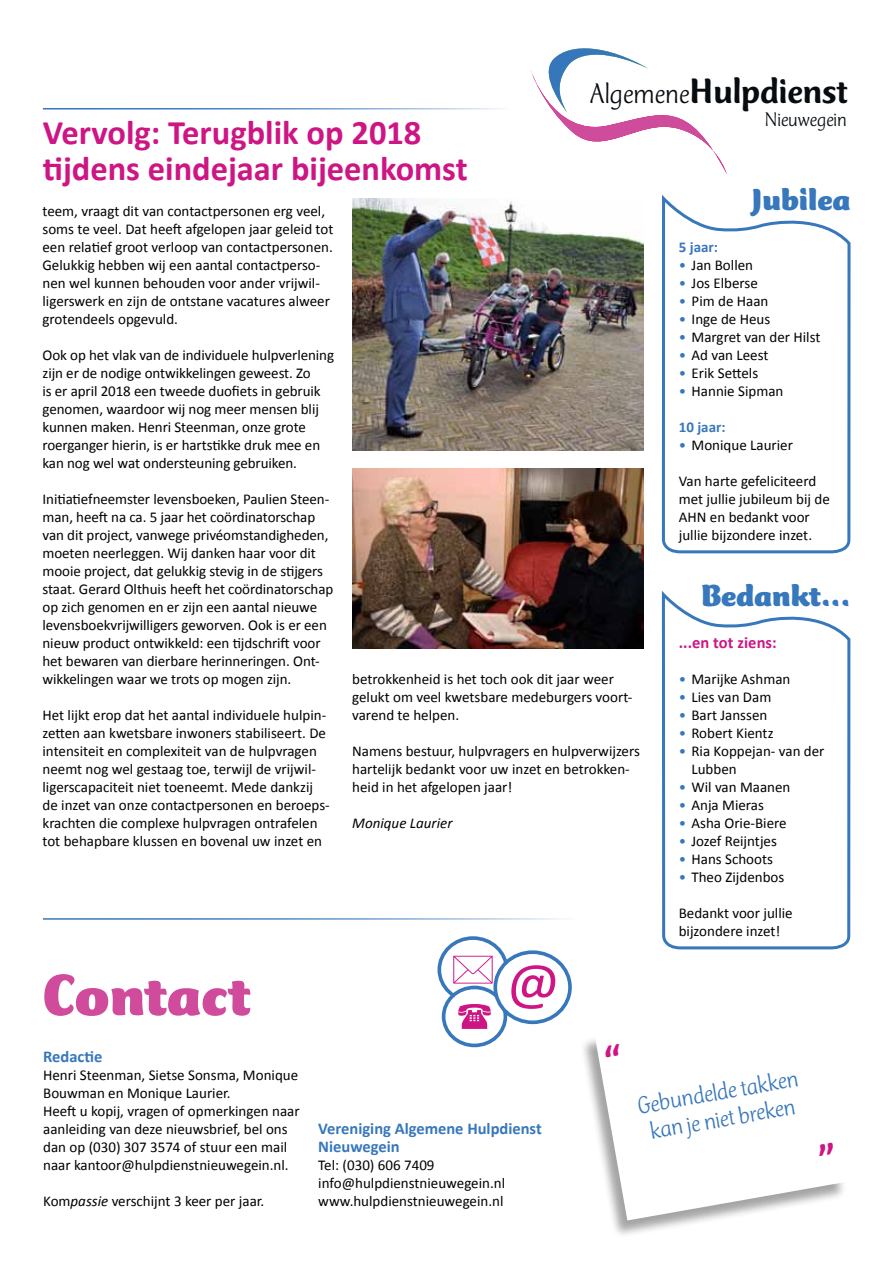
<style>
.page{position:relative;width:893px;height:1263px;background:#fff}
.page>*{position:absolute;margin:0;border:0;box-sizing:border-box;transform-origin:0 0}
.t1{font:900 60px "CT Mercurius Std";color:#d04b9b}
.t2{font:500 36.6px "CT Mercurius";color:#070c10}
.t3{font:700 34.5px/36px "Calibri";color:#ce1584}
.t4{font:900 31.5px "CT Mercurius Std";color:#3777bc}
.t5{font:300 25.05px/27px "CT Mercurius Std";color:#3777bc;text-align:center}
.t6{font:300 20.55px "CT Mercurius";color:#070c10}
.t7{font:700 16.5px/18px "Calibri";color:#3777bc}
.t8{font:700 16.5px "Calibri";color:#ce1584}
.t9{font:15px/18px "Calibri";color:#000}
.t10{font:italic 15px "Calibri";color:#000}
.t11{font:700 15px "Calibri";color:#3777bc}
.s1{font-weight:300;font-size:29.4px}
.s2{color:#3777bc}
.s3{font-style:italic}
</style>
<div class="page">
<svg style="left:439px;top:938px;width:68px;height:63px"></svg>
<div style="left:437px;top:936px;width:71px;height:67px;border:4px solid #3777bc;border-radius:50%"></div>
<svg style="left:453px;top:956px;width:40px;height:27px"></svg>
<div style="left:444px;top:987px;width:61px;height:58px;background:#fff;border-radius:50%"></div>
<div style="left:442px;top:986px;width:65px;height:61px;border:4px solid #3777bc;border-radius:50%"></div>
<svg style="left:458px;top:1004px;width:33px;height:25px"></svg>
<svg style="left:495px;top:952px;width:75px;height:70px"></svg>
<div style="left:493px;top:950px;width:79px;height:74px;border:4px solid #3777bc;border-radius:50%"></div>
<svg style="left:511px;top:965px;width:44px;height:44px"></svg>
<hr style="left:43px;top:918px;width:532px;height:2px;background:#3777bc">
<hr style="left:43px;top:108px;width:467px;height:2px;background:#3777bc">
<div style="left:579px;top:998px;width:269px;height:240px;background:#000;opacity:.36"></div>
<svg style="left:595px;top:998px;width:65px;height:222px"></svg>
<svg style="left:661px;top:195px;width:190px;height:359px"></svg>
<img style="left:352px;top:198px;width:292px;height:252px">
<img style="left:352px;top:468px;width:292px;height:180px">
<svg style="left:660px;top:591px;width:191px;height:647px"></svg>
<svg style="left:530px;top:48px;width:197px;height:126px"></svg>
<svg style="left:604px;top:1044px;width:17px;height:13px"></svg>
<svg style="left:818px;top:1143px;width:16px;height:13px"></svg>
<h2 class="t2" style="left:590px;top:71px;width:259px"><span class="s1">Algemene</span>Hulpdienst</h2>
<h3 class="t6" style="left:765px;top:109px;width:84px">Nieuwegein</h3>
<h3 class="t3" style="left:43px;top:115px;width:426px">Vervolg: Terugblik op 2018 tijdens eindejaar bijeenkomst</h3>
<h3 class="t4" style="left:752px;top:183px;width:100px">Jubilea</h3>
<p class="t9" style="left:43px;top:202px;width:292px">teem, vraagt dit van contactpersonen erg veel, soms te veel. Dat heeft afgelopen jaar geleid tot een relatief groot verloop van contactpersonen.<br>Gelukkig hebben wij een aantal contactperso&shy;nen wel kunnen behouden voor ander vrijwil&shy;ligerswerk en zijn de ontstane vacatures alweer grotendeels opgevuld.</p>
<p class="t9" style="left:43px;top:346px;width:293px">Ook op het vlak van de individuele hulpverlening zijn er de nodige ontwikkelingen geweest. Zo<br>is er april 2018 een tweede duofiets in gebruik genomen, waardoor wij nog meer mensen blij kunnen maken. Henri Steenman, onze grote roerganger hierin, is er hartstikke druk mee en kan nog wel wat ondersteuning gebruiken.</p>
<p class="t9" style="left:43px;top:490px;width:292px">Initiatiefneemster levensboeken, Paulien Steen&shy;man, heeft na ca. 5 jaar het coördinatorschap van dit project, vanwege privéomstandigheden, moeten neerleggen. Wij danken haar voor dit mooie project, dat gelukkig stevig in de stijgers staat. Gerard Olthuis heeft het coördinatorschap op zich genomen en er zijn een aantal nieuwe levensboekvrijwilligers geworven. Ook is er een nieuw product ontwikkeld: een tijdschrift voor het bewaren van dierbare herinneringen. Ont&shy;wikkelingen waar we trots op mogen zijn.</p>
<p class="t9" style="left:43px;top:706px;width:289px">Het lijkt erop dat het aantal individuele hulpin&shy;zetten aan kwetsbare inwoners stabiliseert. De intensiteit en complexiteit van de hulpvragen neemt nog wel gestaag toe, terwijl de vrijwil&shy;ligerscapaciteit niet toeneemt. Mede dankzij de inzet van onze contactpersonen en beroeps&shy;krachten die complexe hulpvragen ontrafelen tot behapbare klussen en bovenal uw inzet en</p>
<p class="t11" style="left:679px;top:237px;width:41px">5 jaar:</p>
<p class="t9" style="left:679px;top:256px;width:76px"><span class="s2">•</span> Jan Bollen</p>
<p class="t9" style="left:679px;top:274px;width:81px"><span class="s2">•</span> Jos Elberse</p>
<p class="t9" style="left:679px;top:292px;width:91px"><span class="s2">•</span> Pim de Haan</p>
<p class="t9" style="left:679px;top:310px;width:93px"><span class="s2">•</span> Inge de Heus</p>
<p class="t9" style="left:679px;top:328px;width:143px"><span class="s2">•</span> Margret van der Hilst</p>
<p class="t9" style="left:679px;top:346px;width:91px"><span class="s2">•</span> Ad van Leest</p>
<p class="t9" style="left:679px;top:364px;width:81px"><span class="s2">•</span> Erik Settels</p>
<p class="t9" style="left:679px;top:382px;width:106px"><span class="s2">•</span> Hannie Sipman</p>
<p class="t11" style="left:679px;top:417px;width:48px">10 jaar:</p>
<p class="t9" style="left:679px;top:436px;width:116px"><span class="s2">•</span> Monique Laurier</p>
<p class="t9" style="left:679px;top:472px;width:152px">Van harte gefeliciteerd met jullie jubileum bij de<br>AHN en bedankt voor jullie bijzondere inzet.</p>
<h3 class="t4" style="left:701px;top:579px;width:151px">Bedankt...</h3>
<p class="t8" style="left:679px;top:632px;width:100px">...en tot ziens:</p>
<p class="t9" style="left:679px;top:670px;width:113px"><span class="s2">•</span> Marijke Ashman</p>
<p class="t9" style="left:679px;top:688px;width:94px"><span class="s2">•</span> Lies van Dam</p>
<p class="t9" style="left:679px;top:706px;width:90px"><span class="s2">•</span> Bart Janssen</p>
<p class="t9" style="left:679px;top:724px;width:96px"><span class="s2">•</span> Robert Kientz</p>
<p class="t9" style="left:691px;top:742px;width:135px;text-indent:-13px"><span class="s2">•</span> Ria Koppejan- van der<br>Lubben</p>
<p class="t9" style="left:679px;top:778px;width:113px"><span class="s2">•</span> Wil van Maanen</p>
<p class="t9" style="left:679px;top:796px;width:87px"><span class="s2">•</span> Anja Mieras</p>
<p class="t9" style="left:679px;top:814px;width:109px"><span class="s2">•</span> Asha Orie-Biere</p>
<p class="t9" style="left:679px;top:832px;width:100px"><span class="s2">•</span> Jozef Reijntjes</p>
<p class="t9" style="left:679px;top:850px;width:96px"><span class="s2">•</span> Hans Schoots</p>
<p class="t9" style="left:679px;top:868px;width:107px"><span class="s2">•</span> Theo Zijdenbos</p>
<p class="t9" style="left:679px;top:904px;width:116px">Bedankt voor jullie bijzondere inzet!</p>
<p class="t9" style="left:352px;top:670px;width:282px">betrokkenheid is het toch ook dit jaar weer gelukt om veel kwetsbare medeburgers voort&shy;varend te helpen.</p>
<p class="t9" style="left:352px;top:742px;width:289px">Namens bestuur, hulpvragers en hulpverwijzers hartelijk bedankt voor uw inzet en betrokken&shy;heid in het afgelopen jaar!</p>
<p class="t10" style="left:352px;top:813px;width:102px">Monique Laurier</p>
<h1 class="t1" style="left:43px;top:963px;width:209px">Contact</h1>
<p class="t7" style="left:43px;top:1048px;width:61px">Redactie</p>
<p class="t9" style="left:43px;top:1066px;width:258px">Henri Steenman, Sietse Sonsma, Monique Bouwman en Monique Laurier.<br>Heeft u kopij, vragen of opmerkingen naar aanleiding van deze nieuwsbrief, bel ons dan op (030) 307 3574 of stuur een mail naar kantoor@hulpdienstnieuwegein.nl.</p>
<p class="t9" style="left:43px;top:1192px;width:223px">Kom<span class="s3">passie</span> verschijnt 3 keer per jaar.</p>
<p class="t7" style="left:318px;top:1120px;width:225px">Vereniging Algemene Hulpdienst<br>Nieuwegein</p>
<p class="t9" style="left:318px;top:1156px;width:188px">Tel: (030) 606 7409 info@hulpdienstnieuwegein.nl www.hulpdienstnieuwegein.nl</p>
<h3 class="t5" style="left:635px;top:1093px;width:164px;rotate:-10deg">Gebundelde takken kan je niet breken</h3>
</div>
